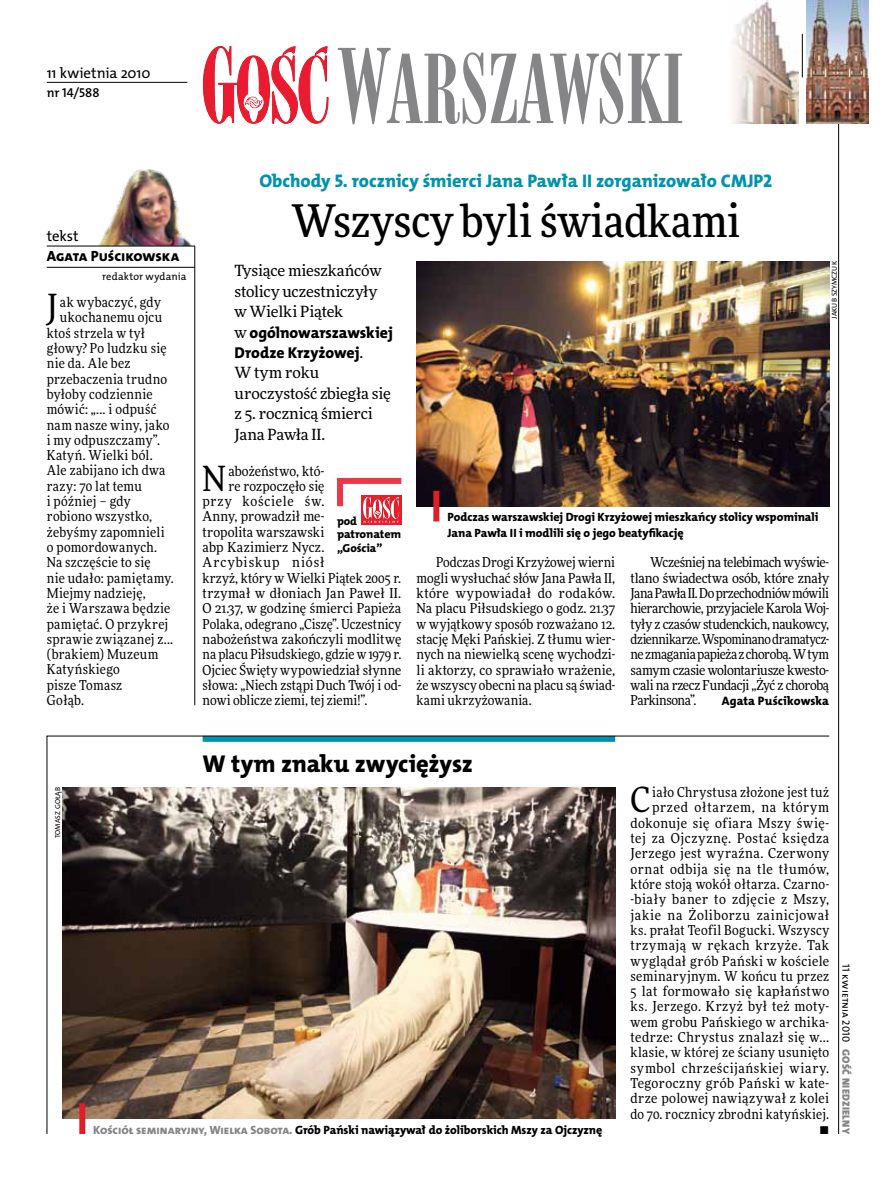
<style>
.page{position:relative;width:893px;height:1191px;background:#fff}
.page>*{position:absolute;margin:0;border:0;box-sizing:border-box;transform-origin:0 0}
.t1{font:500 45px "Freeday Narrow";color:#000}
.t2{font:34.8px "Freeday Narrow News";color:#000}
.t3{font:24.45px "The Mix HP8 Ex Bld";letter-spacing:-.005em;color:#000}
.t4{font:18.3px "The Mix HP8 Ex Bld";letter-spacing:-.005em;color:#0093aa}
.t5{font:15.75px/20.4px "The Mix HP8 Ex Bld";letter-spacing:-.005em;color:#000}
.t6{font:15.45px/20.4px "Freeday News";letter-spacing:-.005em;color:#000}
.t7{font:14.85px "The Mix HP5 Plain";letter-spacing:-.01em;color:#000}
.t8{font:14.85px "The Mix HP8 Ex Bld";letter-spacing:-.005em;color:#000}
.t9{font:13.65px/15.3px "Freeday Narrow News";letter-spacing:.02em;color:#000;text-align:justify}
.t10{font:13.65px "Freeday Narrow News";color:#000}
.t11{font:13.65px "Freeday Narrow News";letter-spacing:-.005em;color:#000}
.t12{font:13.65px "Freeday Narrow News";letter-spacing:.05em;color:#000}
.t13{font:13.65px "Freeday Narrow News";letter-spacing:.065em;color:#000}
.t14{font:12.9px "The Mix HP6 Se Bld";letter-spacing:-.005em;color:#000}
.t15{font:12.3px "The Mix HP8 Ex Bld";color:#000}
.t16{font:12px/15.3px "The Mix HP8 Ex Bld";letter-spacing:-.005em;color:#000}
.t17{font:11.7px/13.5px "The Mix HP8 Ex Bld";letter-spacing:-.005em;color:#000}
.t18{font:10.5px "The Mix HP5 Plain";letter-spacing:.015em;color:#000}
.t19{font:10.5px "The Mix HP9 Blk";letter-spacing:.025em;color:#858486}
.t20{font:7.2px "The Mix HP5 Plain";letter-spacing:.01em;color:#000}
.s1{font-family:"Freeday News";font-size:15.45px}
.s2{color:#858486}
</style>
<div class="page">
<hr style="left:838px;top:68px;width:1px;height:1066px;background:#000">
<hr style="left:802px;top:34px;width:1px;height:43px;background:#000">
<svg style="left:47px;top:735px;width:783px;height:399px"></svg>
<hr style="left:195px;top:246px;width:1px;height:459px;background:#000">
<img style="left:732px;top:0;width:66px;height:123px">
<svg style="left:203px;top:46px;width:126px;height:78px"></svg>
<svg style="left:338px;top:48px;width:344px;height:76px"></svg>
<img style="left:806px;top:0;width:63px;height:123px">
<img style="left:96px;top:169px;width:99px;height:77px">
<hr style="left:47px;top:246px;width:148px;height:1px;background:#000">
<hr style="left:47px;top:267px;width:148px;height:1px;background:#000">
<hr style="left:47px;top:82px;width:140px;height:1px;background:#000">
<img style="left:62px;top:787px;width:553px;height:331px">
<div style="left:79px;top:1103px;width:6px;height:31px;background:#df1e2a"></div>
<img style="left:416px;top:261px;width:413px;height:245px">
<div style="left:433px;top:491px;width:6px;height:30px;background:#df1e2a"></div>
<div style="left:361px;top:495px;width:40px;height:30px;background:#ea1f2c"></div>
<svg style="left:337px;top:477px;width:65px;height:46px"></svg>
<p class="t7" style="left:47px;top:63px;width:105px">11 kwietnia 2010</p>
<p class="t14" style="left:47px;top:85px;width:54px">nr 14/588</p>
<p class="t7" style="left:47px;top:227px;width:33px">tekst</p>
<p class="t8" style="left:47px;top:247px;width:134px">Agata Puścikowska</p>
<p class="t18" style="left:102px;top:270px;width:86px">redaktor wydania</p>
<h2 class="t2" style="left:47px;top:286px;width:13px">J</h2>
<p class="t9" style="left:60px;top:294px;width:102px">ak wybaczyć, gdy</p>
<p class="t9" style="left:60px;top:310px;width:104px">ukochanemu ojcu</p>
<p class="t9" style="left:47px;top:325px;width:100px">ktoś strzela w tył</p>
<p class="t9" style="left:47px;top:340px;width:121px">głowy? Po ludzku się</p>
<p class="t9" style="left:47px;top:356px;width:85px">nie da. Ale bez</p>
<p class="t9" style="left:47px;top:371px;width:122px">przebaczenia trudno</p>
<p class="t9" style="left:47px;top:386px;width:107px">byłoby codziennie</p>
<p class="t9" style="left:47px;top:401px;width:111px">mówić: „... i odpuść</p>
<p class="t9" style="left:47px;top:417px;width:124px">nam nasze winy, jako</p>
<p class="t9" style="left:47px;top:432px;width:115px">i my odpuszczamy”.</p>
<p class="t9" style="left:47px;top:447px;width:107px">Katyń. Wielki ból.</p>
<p class="t9" style="left:47px;top:463px;width:120px">Ale zabijano ich dwa</p>
<p class="t9" style="left:47px;top:478px;width:97px">razy: 70 lat temu</p>
<p class="t9" style="left:47px;top:493px;width:85px">i później – gdy</p>
<p class="t9" style="left:47px;top:509px;width:107px">robiono wszystko,</p>
<p class="t9" style="left:47px;top:524px;width:119px">żebyśmy zapomnieli</p>
<p class="t9" style="left:47px;top:539px;width:112px">o pomordowanych.</p>
<p class="t9" style="left:47px;top:554px;width:105px">Na szczęście to się</p>
<p class="t9" style="left:47px;top:570px;width:129px">nie udało: pamiętamy.</p>
<p class="t9" style="left:47px;top:585px;width:100px">Miejmy nadzieję,</p>
<p class="t9" style="left:47px;top:600px;width:125px">że i Warszawa będzie</p>
<p class="t9" style="left:47px;top:616px;width:123px">pamiętać. O przykrej</p>
<p class="t9" style="left:47px;top:631px;width:128px">sprawie związanej z...</p>
<p class="t9" style="left:47px;top:646px;width:113px">(brakiem) Muzeum</p>
<p class="t9" style="left:47px;top:662px;width:74px">Katyńskiego</p>
<p class="t9" style="left:47px;top:677px;width:77px">pisze Tomasz</p>
<p class="t9" style="left:47px;top:692px;width:39px">Gołąb.</p>
<h3 class="t4" style="left:260px;top:169px;width:514px">Obchody 5. rocznicy śmierci Jana Pawła II zorganizowało CMJP2</h3>
<h1 class="t1" style="left:291px;top:193px;width:451px">Wszyscy byli świadkami</h1>
<p class="t6" style="left:234px;top:260px;width:149px">Tysiące mieszkańców stolicy uczestniczyły w Wielki Piątek</p>
<p class="t5" style="left:234px;top:322px;width:160px"><span class="s1">w</span> ogólnowarszawskiej<br>Drodze Krzyżowej<span class="s1">.</span></p>
<p class="t6" style="left:234px;top:362px;width:158px">W tym roku uroczystość zbiegła się z 5. rocznicą śmierci<br>Jana Pawła II.</p>
<p class="t20" style="left:830px;top:319px;width:59px;rotate:-90deg">Jakub Szymczuk</p>
<h2 class="t2" style="left:203px;top:457px;width:25px">N</h2>
<p class="t9" style="left:228px;top:463px;width:98px">abożeństwo, któ-</p>
<p class="t10" style="left:228px;top:477px;width:98px">re rozpoczęło się</p>
<p class="t12" style="left:203px;top:493px;width:123px">przy kościele św.</p>
<p class="t9" style="left:203px;top:509px;width:123px">Anny, prowadził me-</p>
<p class="t9" style="left:203px;top:524px;width:123px">tropolita warszawski</p>
<p class="t9" style="left:203px;top:539px;width:123px">abp Kazimierz Nycz.</p>
<p class="t13" style="left:203px;top:554px;width:123px">Arcybiskup niósł</p>
<p class="t10" style="left:203px;top:569px;width:200px">krzyż, który w Wielki Piątek 2005 r.</p>
<p class="t9" style="left:203px;top:585px;width:200px">trzymał w dłoniach Jan Paweł II.</p>
<p class="t9" style="left:203px;top:600px;width:200px">O 21.37, w godzinę śmierci Papieża</p>
<p class="t10" style="left:203px;top:615px;width:200px">Polaka, odegrano „Ciszę”. Uczestnicy</p>
<p class="t9" style="left:203px;top:631px;width:200px">nabożeństwa zakończyli modlitwę</p>
<p class="t11" style="left:203px;top:646px;width:200px">na placu Piłsudskiego, gdzie w 1979 r.</p>
<p class="t9" style="left:203px;top:662px;width:200px">Ojciec Święty wypowiedział słynne</p>
<p class="t10" style="left:203px;top:676px;width:200px">słowa: „Niech zstąpi Duch Twój i od-</p>
<p class="t10" style="left:203px;top:692px;width:166px">nowi oblicze ziemi, tej ziemi!”.</p>
<p class="t17" style="left:337px;top:514px;width:65px">pod patronatem „Gościa”</p>
<p class="t16" style="left:448px;top:510px;width:372px">Podczas warszawskiej Drogi Krzyżowej mieszkańcy stolicy wspominali<br>Jana Pawła II i modlili się o jego beatyfikację</p>
<p class="t9" style="left:417px;top:555px;width:200px;text-indent:20px">Podczas Drogi Krzyżowej wierni mogli wysłuchać słów Jana Pawła II, które wypowiadał do rodaków.<br>Na placu Piłsudskiego o godz. 21.37 w wyjątkowy sposób rozważano 12. stację Męki Pańskiej. Z tłumu wier&shy;nych na niewielką scenę wychodzi&shy;li aktorzy, co sprawiało wrażenie, że wszyscy obecni na placu są świad&shy;kami ukrzyżowania.</p>
<p class="t9" style="left:630px;top:555px;width:200px;text-indent:20px">Wcześniej na telebimach wyświe&shy;tlano świadectwa osób, które znały Jana Pawła II. Do przechodniów mówili hierarchowie, przyjaciele Karola Woj&shy;tyły z czasów studenckich, naukowcy, dziennikarze. Wspominano dramatycz&shy;ne zmagania papieża z chorobą. W tym samym czasie wolontariusze kwesto&shy;wali na rzecz Fundacji „Żyć z chorobą Parkinsona”.</p>
<p class="t15" style="left:722px;top:693px;width:109px">Agata Puścikowska</p>
<h3 class="t3" style="left:203px;top:747px;width:272px">W tym znaku zwyciężysz</h3>
<p class="t20" style="left:53px;top:838px;width:53px;rotate:-90deg">Tomasz Gołąb</p>
<p class="t16" style="left:93px;top:1122px;width:511px"><span class="s2">Kościół seminaryjny, Wielka Sobota.</span> Grób Pański nawiązywał do żoliborskich Mszy za Ojczyznę</p>
<p class="t9" style="left:630px;top:784px;width:200px;text-align:right">iało Chrystusa złożone jest tuż przed ołtarzem, na którym dokonuje się ofiara Mszy świę&shy;tej za Ojczyznę. Postać księdza<br>Jerzego jest wyraźna. Czerwony ornat odbija się na tle tłumów, które stoją wokół ołtarza. Czarno--biały baner to zdjęcie z Mszy, jakie na Żoliborzu zainicjował ks. prałat Teofil Bogucki. Wszyscy trzymają w rękach krzyże. Tak wyglądał grób Pański w kościele seminaryjnym. W końcu tu przez<br>5 lat formowało się kapłaństwo ks. Jerzego. Krzyż był też moty&shy;wem grobu Pańskiego w archika&shy;tedrze: Chrystus znalazł się w... klasie, w której ze ściany usunięto symbol chrześcijańskiej wiary.<br>Tegoroczny grób Pański w kate&shy;drze polowej nawiązywał z kolei do 70. rocznicy zbrodni katyńskiej. •</p>
<h2 class="t2" style="left:630px;top:778px;width:21px">C</h2>
<p class="t18" style="left:853px;top:964px;width:80px;rotate:90deg">11 kwietnia 2010</p>
<p class="t19" style="left:853px;top:1049px;width:86px;rotate:90deg">Gość Niedzielny</p>
</div>
